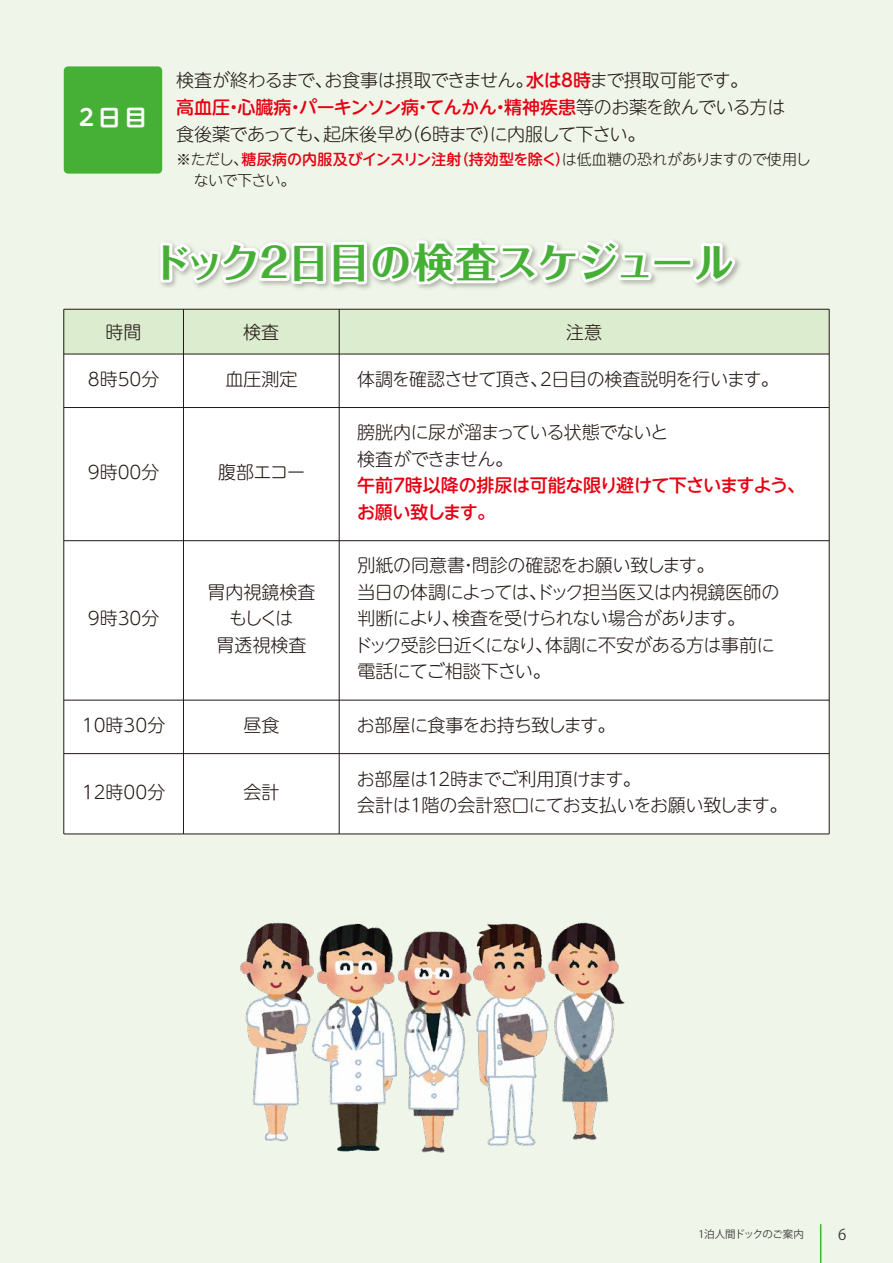
<style>
.page{position:relative;width:893px;height:1263px;background:#eff6e9}
.page>*{position:absolute;margin:0;border:0;box-sizing:border-box;transform-origin:0 0}
.t1{font:700 40.5px "Folk Pro";letter-spacing:.01em;color:#45b035}
.t2{font:700 22.5px "UD Shin M Go Pro De";color:#fff}
.t3{font:300 18px/26.5px "UD Shin M Go Pro";letter-spacing:-.02em;color:#221815}
.t4{font:500 18px/26.5px "UD Shin M Go Pro";letter-spacing:-.025em;color:#e60012}
.t5{font:300 18px/26.5px "UD Shin M Go Pro";color:#221815;text-align:center}
.t6{font:300 15px/21px "UD Shin M Go Pro";letter-spacing:-.045em;color:#221815}
.t7{font:15px "Koz Go Pro";color:#3e3a39}
.t8{font:10.5px "Koz Go Pro";letter-spacing:-.03em;color:#3e3a39}
.s1{font-weight:500;color:#e60012}
</style>
<div class="page">
<img style="left:240px;top:922px;width:385px;height:231px">
<div style="left:64px;top:354px;width:765px;height:480px;background:#fff"></div>
<div style="left:64px;top:309px;width:765px;height:45px;background:#dcecce"></div>
<hr style="left:820px;top:1224px;width:1px;height:39px;background:#45b035">
<hr style="left:64px;top:354px;width:765px;height:1px;background:#221815">
<hr style="left:64px;top:407px;width:765px;height:1px;background:#221815">
<hr style="left:64px;top:540px;width:765px;height:1px;background:#221815">
<hr style="left:64px;top:700px;width:765px;height:1px;background:#221815">
<hr style="left:64px;top:753px;width:765px;height:1px;background:#221815">
<hr style="left:64px;top:833px;width:765px;height:1px;background:#221815">
<svg style="left:160px;top:240px;width:580px;height:49px"></svg>
<hr style="left:64px;top:309px;width:765px;height:1px;background:#221815">
<hr style="left:63px;top:309px;width:1px;height:525px;background:#221815">
<hr style="left:183px;top:309px;width:1px;height:525px;background:#221815">
<hr style="left:829px;top:309px;width:1px;height:525px;background:#221815">
<div style="left:64px;top:66px;width:98px;height:108px;background:#45b035;border-radius:4px"></div>
<hr style="left:339px;top:309px;width:1px;height:525px;background:#221815">
<p class="t2" style="left:79px;top:100px;width:69px">2日目</p>
<p class="t3" style="left:176px;top:65px;width:611px;line-height:27px">検査が終わるまで、お食事は摂取できません。<span class="s1">水は8時</span>まで摂取可能です。<br><span class="s1">高血圧・心臓病・パーキンソン病・てんかん・精神疾患</span>等のお薬を飲んでいる方は食後薬であっても、起床後早め（6時まで）に内服して下さい。</p>
<p class="t6" style="left:194px;top:148px;width:619px;text-indent:-18px">※ただし、<span class="s1">糖尿病の内服及びインスリン注射（持効型を除く）</span>は低血糖の恐れがありますので使用しないで下さい。</p>
<h1 class="t1" style="left:150px;top:228px;width:585px">ドック2日目の検査スケジュール</h1>
<p class="t3" style="left:106px;top:318px;width:37px">時間</p>
<p class="t3" style="left:243px;top:318px;width:37px">検査</p>
<p class="t3" style="left:566px;top:318px;width:37px">注意</p>
<p class="t3" style="left:88px;top:365px;width:73px">8時50分</p>
<p class="t3" style="left:225px;top:365px;width:74px">血圧測定</p>
<p class="t3" style="left:357px;top:365px;width:423px">体調を確認させて頂き、2日目の検査説明を行います。</p>
<p class="t3" style="left:88px;top:458px;width:73px">9時00分</p>
<p class="t3" style="left:218px;top:458px;width:88px">腹部エコー</p>
<p class="t3" style="left:88px;top:604px;width:73px">9時30分</p>
<p class="t5" style="left:207px;top:578px;width:109px">胃内視鏡検査もしくは<br>胃透視検査</p>
<p class="t3" style="left:357px;top:418px;width:313px">膀胱内に尿が溜まっている状態でないと検査ができません。</p>
<p class="t4" style="left:357px;top:471px;width:450px">午前７時以降の排尿は可能な限り避けて下さいますよう、お願い致します。</p>
<p class="t3" style="left:354px;top:551px;width:427px">別紙の同意書・問診の確認をお願い致します。<br>当日の体調によっては、ドック担当医又は内視鏡医師の判断により、検査を受けられない場合があります。<br>ドック受診日近くになり、体調に不安がある方は事前に電話にてご相談下さい。</p>
<p class="t3" style="left:82px;top:711px;width:85px">10時30分</p>
<p class="t3" style="left:243px;top:711px;width:37px">昼食</p>
<p class="t3" style="left:357px;top:711px;width:260px">お部屋に食事をお持ち致します。</p>
<p class="t3" style="left:82px;top:778px;width:85px">12時00分</p>
<p class="t3" style="left:243px;top:778px;width:37px">会計</p>
<p class="t3" style="left:357px;top:765px;width:432px">お部屋は１２時までご利用頂けます。<br>会計は１階の会計窓口にてお支払いをお願い致します。</p>
<p class="t8" style="left:698px;top:1227px;width:107px">1泊人間ドックのご案内</p>
<p class="t7" style="left:838px;top:1224px;width:10px">6</p>
</div>
